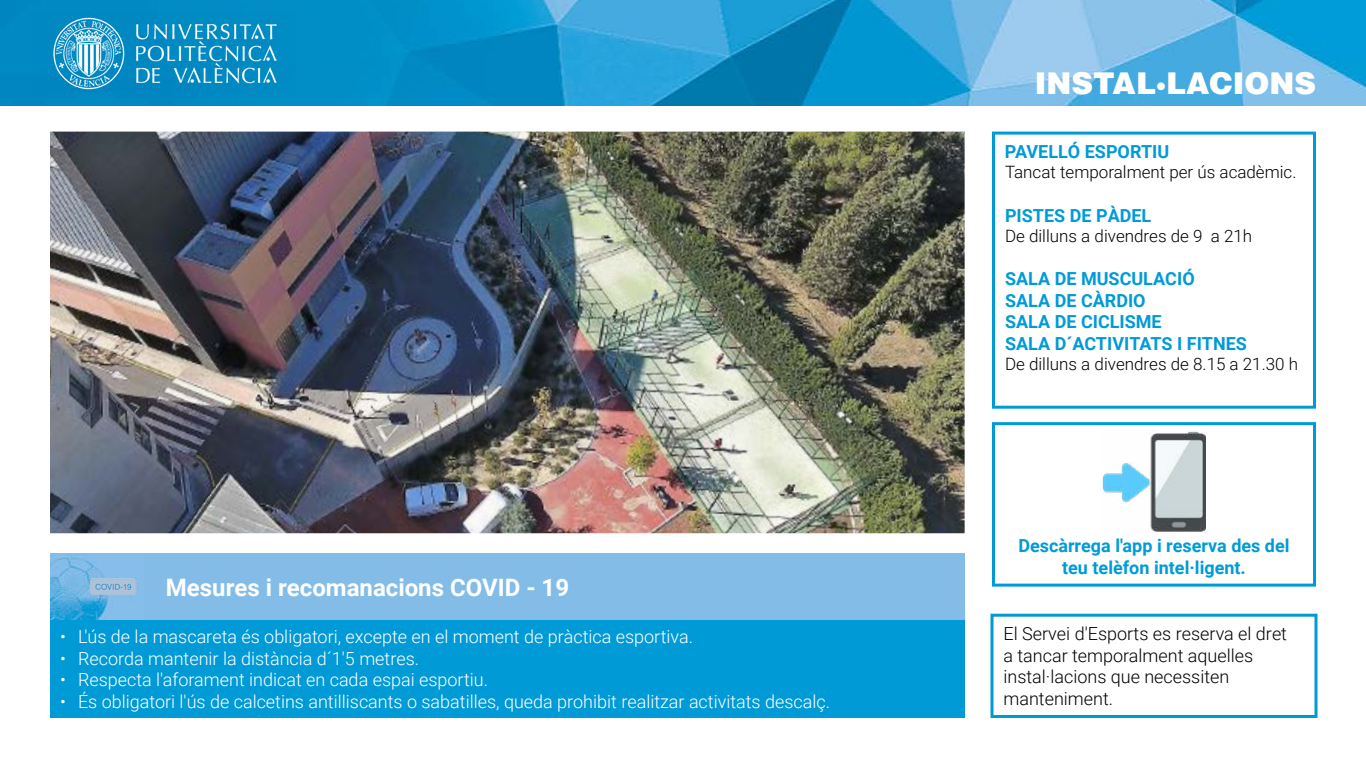
<style>
.page{position:relative;width:1366px;height:768px;background:#fff}
.page>*{position:absolute;margin:0;border:0;box-sizing:border-box;transform-origin:0 0}
.t1{font:900 30px "Helvetica LT Std";color:#fff}
.t2{font:700 24px "Roboto";color:#fff}
.t3{font:300 18px "Roboto";color:#fff}
.t4{font:700 18px/21.6px "Roboto";color:#009bd7;text-align:center}
.t5{font:300 18px/21.6px "Roboto";color:#000}
.t6{font:300 17px "Roboto";color:#000}
</style>
<div class="page">
<img style="left:0;top:0;width:1366px;height:106px">
<img style="left:34px;top:11px;width:263px;height:83px">
<img style="left:50px;top:132px;width:915px;height:401px">
<div style="left:50px;top:620px;width:915px;height:98px;background:#009bd7"></div>
<div style="left:50px;top:554px;width:915px;height:66px;background:#83bde7"></div>
<img style="left:50px;top:557px;width:88px;height:63px">
<img style="left:90px;top:579px;width:46px;height:16px">
<div style="left:992px;top:422px;width:324px;height:165px;border:3px solid #009bd7"></div>
<div style="left:990px;top:614px;width:328px;height:104px;border:3px solid #009bd7"></div>
<div style="left:992px;top:132px;width:324px;height:277px;border:3px solid #009bd7"></div>
<img style="left:1102px;top:430px;width:104px;height:102px">
<h2 class="t2" style="left:166px;top:570px;width:405px">Mesures i recomanacions COVID - 19</h2>
<p class="t3" style="left:60px;top:624px;width:635px">• L'ús de la mascareta és obligatori, excepte en el moment de pràctica esportiva.</p>
<p class="t3" style="left:60px;top:646px;width:361px">• Recorda mantenir la distància d´1'5 metres.</p>
<p class="t3" style="left:60px;top:667px;width:430px">• Respecta l'aforament indicat en cada espai esportiu.</p>
<p class="t3" style="left:60px;top:689px;width:772px">• És obligatori l'ús de calcetins antilliscants o sabatilles, queda prohibit realitzar activitats descalç.</p>
<h1 class="t1" style="left:1035px;top:64px;width:283px">INSTAL·LACIONS</h1>
<p class="t4" style="left:1005px;top:140px;width:166px">PAVELLÓ ESPORTIU</p>
<p class="t6" style="left:1005px;top:161px;width:293px">Tancat temporalment per ús acadèmic.</p>
<p class="t4" style="left:1005px;top:204px;width:148px">PISTES DE PÀDEL</p>
<p class="t6" style="left:1005px;top:224px;width:249px">De dilluns a divendres de 9 a 21h</p>
<p class="t4" style="left:1005px;top:267px;width:243px;text-align:left">SALA DE MUSCULACIÓ<br>SALA DE CÀRDIO<br>SALA DE CICLISME<br>SALA D´ACTIVITATS I FITNES</p>
<p class="t6" style="left:1005px;top:353px;width:295px">De dilluns a divendres de 8.15 a 21.30 h</p>
<p class="t4" style="left:1018px;top:534px;width:273px">Descàrrega l'app i reserva des del teu telèfon intel·ligent.</p>
<p class="t5" style="left:1004px;top:622px;width:285px">El Servei d'Esports es reserva el dret a tancar temporalment aquelles instal·lacions que necessiten manteniment.</p>
</div>
